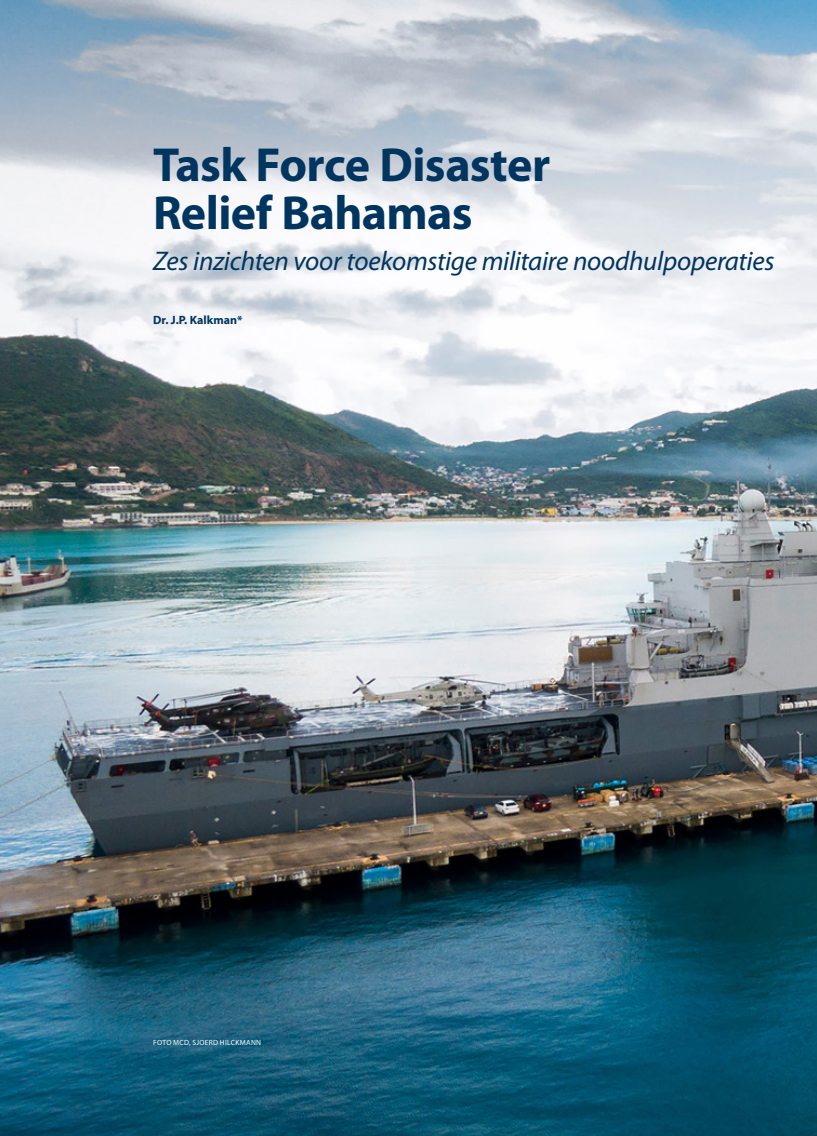
<style>
.page{position:relative;width:817px;height:1136px;background:#fff}
.page>*{position:absolute;margin:0;border:0;box-sizing:border-box;transform-origin:0 0}
.t1{font:700 48px/48px "Myriad Pro";letter-spacing:-.015em;color:#00355f}
.t2{font:italic 27px "Myriad Pro";letter-spacing:-.01em;color:#00355f}
.t3{font:700 12px "Myriad Pro";color:#00355f}
.t4{font:7.5px "Myriad Pro";letter-spacing:.04em;color:#fff}
</style>
<div class="page">
<img style="left:0;top:0;width:816px;height:1135px">
<h1 class="t1" style="left:153px;top:139px;width:398px">Task Force Disaster<br>Relief Bahamas</h1>
<p class="t2" style="left:153px;top:244px;width:622px">Zes inzichten voor toekomstige militaire noodhulpoperaties</p>
<p class="t3" style="left:153px;top:312px;width:91px">Dr. J.P. Kalkman*</p>
<p class="t4" style="left:153px;top:1037px;width:109px">FOTO MCD, SJOERD HILCKMANN</p>
</div>
